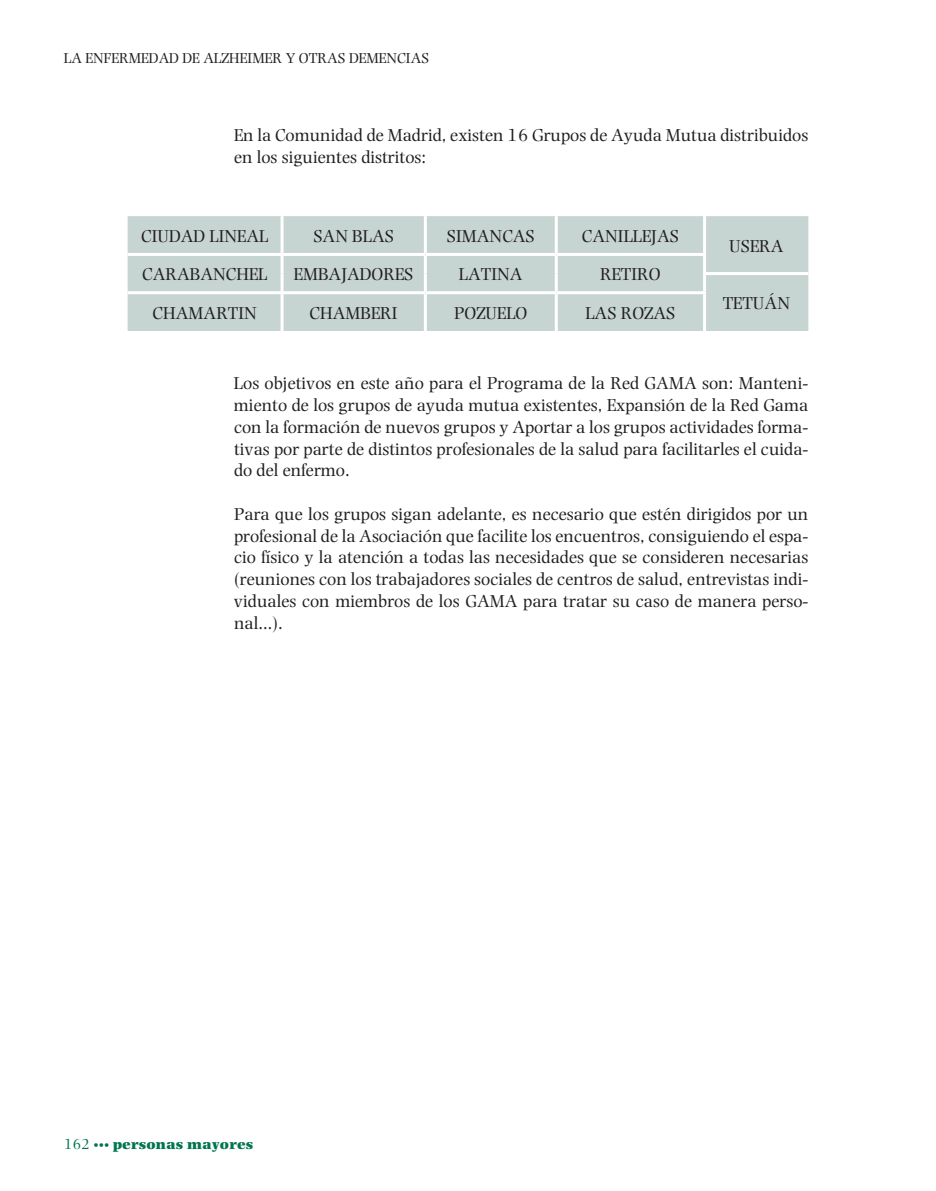
<style>
.page{position:relative;width:936px;height:1191px;background:#fff}
.page>*{position:absolute;margin:0;border:0;box-sizing:border-box;transform-origin:0 0}
.t1{font:18px/21.8px "Photina";color:#231f20;text-align:justify}
.t2{font:15px "Photina";color:#231f20}
.t3{font:800 15px "Photina";color:#00754f}
.s1{font-weight:400}
</style>
<div class="page">
<div style="left:128px;top:216px;width:680px;height:115px;background:#c7d5d2"></div>
<hr style="left:280px;top:216px;width:3px;height:37px;background:#fff">
<hr style="left:424px;top:216px;width:3px;height:37px;background:#fff">
<hr style="left:554px;top:216px;width:3px;height:37px;background:#fff">
<hr style="left:703px;top:216px;width:3px;height:37px;background:#fff">
<hr style="left:128px;top:253px;width:154px;height:3px;background:#fff">
<hr style="left:282px;top:253px;width:143px;height:3px;background:#fff">
<hr style="left:280px;top:256px;width:3px;height:17px;background:#fff">
<hr style="left:425px;top:253px;width:131px;height:3px;background:#fff">
<hr style="left:424px;top:256px;width:3px;height:17px;background:#fff">
<hr style="left:556px;top:253px;width:150px;height:3px;background:#fff">
<hr style="left:554px;top:256px;width:3px;height:17px;background:#fff">
<hr style="left:703px;top:256px;width:3px;height:16px;background:#fff">
<hr style="left:280px;top:273px;width:3px;height:18px;background:#fff">
<hr style="left:424px;top:273px;width:3px;height:18px;background:#fff">
<hr style="left:554px;top:273px;width:3px;height:18px;background:#fff">
<hr style="left:703px;top:272px;width:105px;height:3px;background:#fff">
<hr style="left:703px;top:275px;width:3px;height:16px;background:#fff">
<hr style="left:128px;top:291px;width:154px;height:3px;background:#fff">
<hr style="left:282px;top:291px;width:143px;height:3px;background:#fff">
<hr style="left:280px;top:294px;width:3px;height:37px;background:#fff">
<hr style="left:425px;top:291px;width:131px;height:3px;background:#fff">
<hr style="left:424px;top:294px;width:3px;height:37px;background:#fff">
<hr style="left:556px;top:291px;width:150px;height:3px;background:#fff">
<hr style="left:554px;top:294px;width:3px;height:37px;background:#fff">
<hr style="left:703px;top:294px;width:3px;height:37px;background:#fff">
<p class="t2" style="left:64px;top:49px;width:367px">La enfermedad de alzheimer y otras demencias</p>
<p class="t1" style="left:234px;top:124px;width:576px">En la Comunidad de Madrid, existen 16 Grupos de Ayuda Mutua distribuidos en los siguientes distritos:</p>
<p class="t1" style="left:141px;top:225px;width:128px">CIUDAD LINEAL</p>
<p class="t1" style="left:313px;top:225px;width:80px">SAN BLAS</p>
<p class="t1" style="left:447px;top:225px;width:88px">SIMANCAS</p>
<p class="t1" style="left:582px;top:225px;width:97px">CANILLEJAS</p>
<p class="t1" style="left:142px;top:263px;width:127px">CARABANCHEL</p>
<p class="t1" style="left:294px;top:263px;width:79px">EMBAJADOR</p>
<p class="t1" style="left:395px;top:263px;width:18px">ES</p>
<p class="t1" style="left:459px;top:263px;width:65px">LATINA</p>
<p class="t1" style="left:600px;top:263px;width:32px">RETIRO</p>
<p class="t1" style="left:152px;top:302px;width:106px">CHAMARTIN</p>
<p class="t1" style="left:309px;top:302px;width:81px">CHAMBERI</p>
<p class="t1" style="left:454px;top:302px;width:73px">POZUELO</p>
<p class="t1" style="left:585px;top:302px;width:90px">LAS ROZAS</p>
<p class="t1" style="left:729px;top:235px;width:56px">USERA</p>
<p class="t1" style="left:722px;top:292px;width:69px">TETUÁN</p>
<p class="t1" style="left:234px;top:372px;width:576px">Los objetivos en este año para el Programa de la Red GAMA son: Manteni&shy;miento de los grupos de ayuda mutua existentes, Expansión de la Red Gama con la formación de nuevos grupos y Aportar a los grupos actividades forma&shy;tivas por parte de distintos profesionales de la salud para facilitarles el cuida&shy;do del enfermo.</p>
<p class="t1" style="left:234px;top:503px;width:576px">Para que los grupos sigan adelante, es necesario que estén dirigidos por un profesional de la Asociación que facilite los encuentros, consiguiendo el espa&shy;cio físico y la atención a todas las necesidades que se consideren necesarias (reuniones con los trabajadores sociales de centros de salud, entrevistas indi&shy;viduales con miembros de los GAMA para tratar su caso de manera perso&shy;nal…).</p>
<p class="t3" style="left:64px;top:1134px;width:191px"><span class="s1">162 •••</span> personas mayores</p>
</div>
